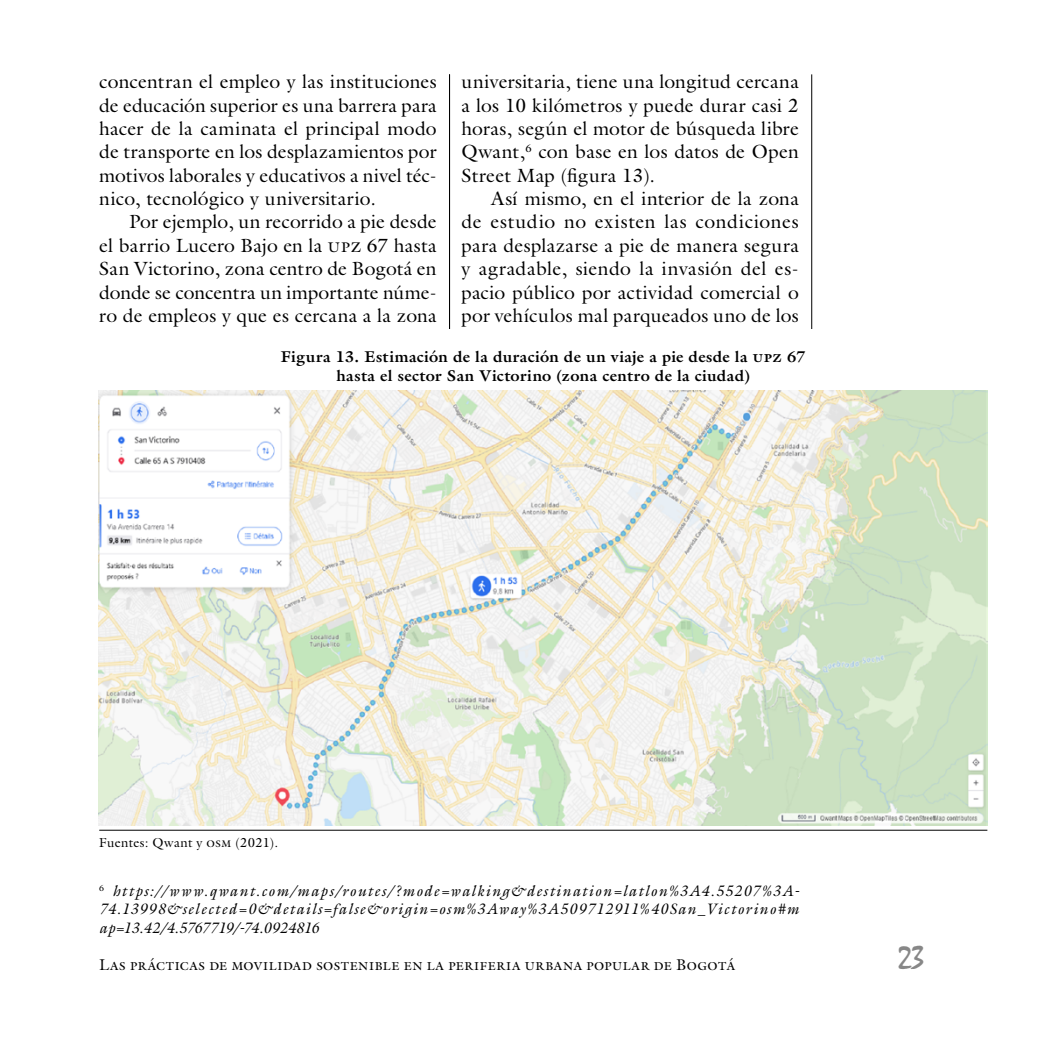
<style>
.page{position:relative;width:1042px;height:1042px;background:#fff}
.page>*{position:absolute;margin:0;border:0;box-sizing:border-box;transform-origin:0 0}
.t1{font:33.25px "Mistral";color:#878787}
._02Body_2{font:19.25px/23.3px "Galliard Pro";letter-spacing:.02em;color:#000;text-align:justify}
._01Body{font:19.25px/23.4px "Galliard Pro";letter-spacing:.005em;color:#000;text-align:justify}
._15Tit_grafico{font:700 15.75px/18.9px "Galliard Pro";letter-spacing:.025em;color:#000;text-align:center}
.t2{font:15.75px "Galliard Pro";letter-spacing:.035em;color:#000}
._04Notas_y_clave{font:italic 15.22px/18.2px "Galliard Pro";letter-spacing:.065em;color:#000;text-align:justify}
._16Fte_grafico{font:13.12px "Galliard Pro";letter-spacing:.03em;color:#000}
</style>
<div class="page">
<hr style="left:811px;top:74px;width:1px;height:859px;background:#000">
<hr style="left:449px;top:74px;width:1px;height:859px;background:#000">
<hr style="left:99px;top:830px;width:888px;height:1px;background:#000">
<img style="left:99px;top:391px;width:889px;height:434px">
<p class="_01Body" style="left:99px;top:70px;width:339px">concentran el empleo y las instituciones de educación superior es una barrera para hacer de la caminata el principal modo de transporte en los desplazamientos por motivos laborales y educativos a nivel téc&shy;nico, tecnológico y universitario.</p>
<p class="_02Body_2" style="left:99px;top:210px;width:339px;text-indent:30px">Por ejemplo, un recorrido a pie desde el barrio Lucero Bajo en la upz 67 hasta San Victorino, zona centro de Bogotá en donde se concentra un importante núme&shy;ro de empleos y que es cercana a la zona</p>
<p class="_02Body_2" style="left:461px;top:70px;width:339px">universitaria, tiene una longitud cercana a los 10 kilómetros y puede durar casi 2 horas, según el motor de búsqueda libre Qwant,<sup>6</sup> con base en los datos de Open Street Map (figura 13).</p>
<p class="_02Body_2" style="left:461px;top:186px;width:339px;text-indent:30px">Así mismo, en el interior de la zona de estudio no existen las condiciones para desplazarse a pie de manera segura y agradable, siendo la invasión del es&shy;pacio público por actividad comercial o por vehículos mal parqueados uno de los</p>
<p class="_15Tit_grafico" style="left:281px;top:347px;width:526px">Figura 13. Estimación de la duración de un viaje a pie desde la upz 67 hasta el sector San Victorino (zona centro de la ciudad)</p>
<p class="_16Fte_grafico" style="left:99px;top:834px;width:180px">Fuentes: Qwant y osm (2021).</p>
<p class="_04Notas_y_clave" style="left:99px;top:881px;width:701px"><sup>6</sup> https://www.qwant.com/maps/routes/?mode=walking&amp;destination=latlon%3A4.55207%3A-74.13998&amp;selected=0&amp;details=false&amp;origin=osm%3Away%3A509712911%40San_Victorino#m ap=13.42/4.5767719/-74.0924816</p>
<p class="t2" style="left:99px;top:954px;width:637px">Las prácticas de movilidad sostenible en la periferia urbana popular de Bogotá</p>
<h1 class="t1" style="left:898px;top:938px;width:27px">23</h1>
</div>
